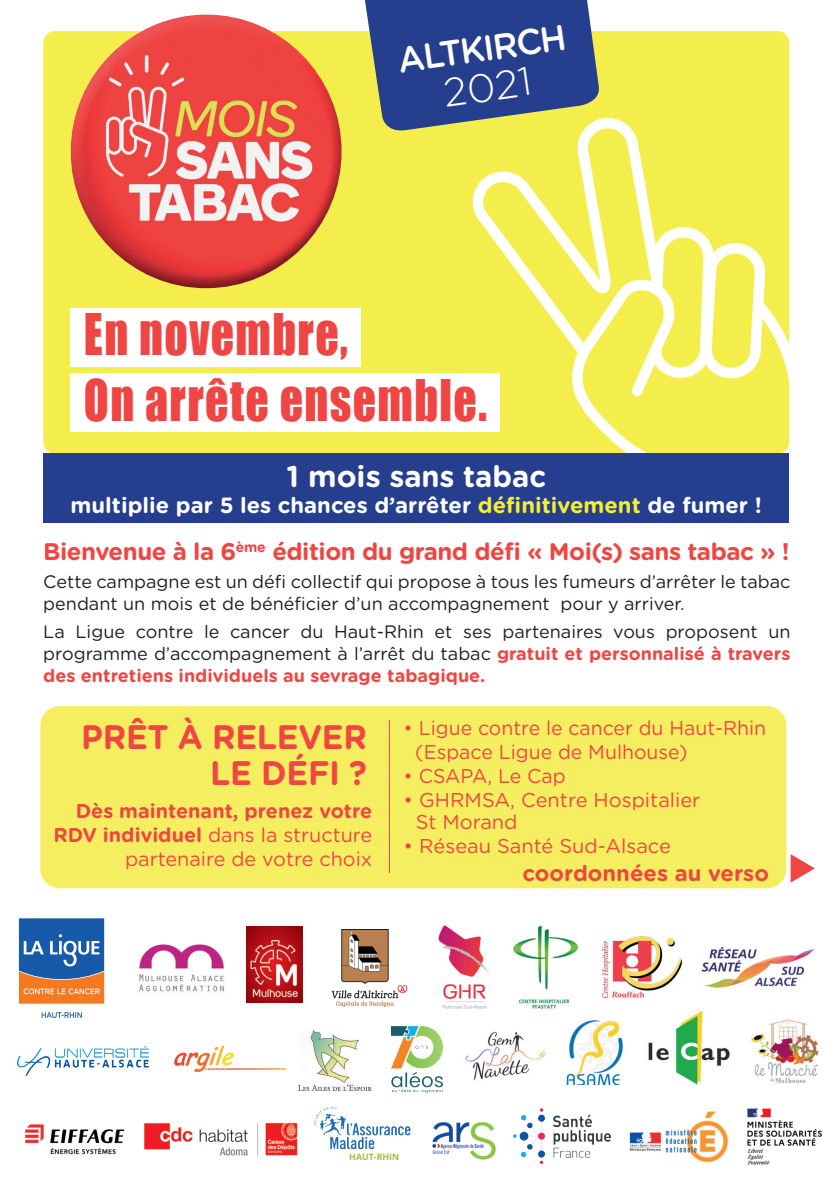
<style>
.page{position:relative;width:840px;height:1191px;background:#fff}
.page>*{position:absolute;margin:0;border:0;box-sizing:border-box;transform-origin:0 0}
.t1{font:52.6px/65.8px "Impact";letter-spacing:.03em;color:#ef4644;scale:.87 1}
.t2{font:300 40px "Gotham Rounded";color:#fff}
.t3{font:500 36px "Gotham Rounded";color:#fff;scale:.96 1}
.t4{font:700 34px/36px "Gotham Rounded";letter-spacing:-.01em;color:#ef4644;text-align:right;scale:.96 1}
.t5{font:700 30px "Gotham Rounded";color:#fff}
.t6{font:700 24px "Gotham Rounded";letter-spacing:-.02em;color:#ef4644}
.t7{font:700 22px "Gotham Rounded";color:#fff}
.t8{font:700 22px "Gotham Rounded";color:#ef4644}
.t9{font:20px/24px "Gotham Rounded";color:#ef4644}
.t10{font:700 20px/24px "Gotham Rounded";color:#ef4644;text-align:right}
.t11{font:18px/22px "Gotham Rounded";color:#231f20}
.t12{font:700 8.8px "Open Sans";color:#9ac23b}
.s1{color:#f6ee33}
.s2{font-weight:700;color:#ef4644}
.s3{font-weight:400}
</style>
<div class="page">
<div style="left:40px;top:706px;width:745px;height:182px;background:#f4ee60;border-radius:19px"></div>
<svg style="left:790px;top:854px;width:24px;height:28px"></svg>
<hr style="left:389px;top:720px;width:1px;height:153px;background:#ef4644">
<div style="left:43px;top:31px;width:745px;height:422px;background:#f4ee4d;border-radius:11px"></div>
<svg style="left:472px;top:117px;width:318px;height:378px"></svg>
<img style="left:71px;top:15px;width:270px;height:273px">
<div style="left:71px;top:308px;width:290px;height:58px;background:#fff"></div>
<div style="left:71px;top:373px;width:428px;height:59px;background:#fff"></div>
<div style="left:43px;top:453px;width:745px;height:70px;background:#253f8e"></div>
<svg style="left:351px;top:0;width:249px;height:133px"></svg>
<img style="left:513px;top:1108px;width:97px;height:55px">
<svg style="left:18px;top:918px;width:87px;height:86px;background:#72778e"></svg>
<svg style="left:41px;top:1012px;width:41px;height:6px"></svg>
<img style="left:313px;top:1106px;width:98px;height:44px">
<img style="left:432px;top:1122px;width:64px;height:38px">
<img style="left:438px;top:925px;width:53px;height:84px">
<img style="left:638px;top:997px;width:92px;height:88px">
<img style="left:695px;top:946px;width:120px;height:57px">
<img style="left:566px;top:1020px;width:58px;height:64px">
<img style="left:298px;top:1030px;width:74px;height:61px">
<img style="left:331px;top:929px;width:77px;height:78px">
<img style="left:144px;top:1122px;width:154px;height:34px">
<img style="left:391px;top:1026px;width:51px;height:66px">
<img style="left:174px;top:1045px;width:111px;height:26px">
<img style="left:513px;top:925px;width:66px;height:84px">
<img style="left:602px;top:936px;width:78px;height:61px">
<img style="left:629px;top:1111px;width:100px;height:52px">
<img style="left:465px;top:1031px;width:83px;height:50px">
<img style="left:747px;top:1108px;width:75px;height:57px">
<img style="left:18px;top:1047px;width:130px;height:28px">
<img style="left:246px;top:926px;width:56px;height:76px">
<img style="left:25px;top:1124px;width:100px;height:31px">
<img style="left:139px;top:944px;width:85px;height:48px">
<img style="left:751px;top:1019px;width:68px;height:65px">
<h3 class="t3" style="left:394px;top:35px;width:178px;rotate:-8deg">ALTKIRCH</h3>
<h2 class="t2" style="left:439px;top:66px;width:90px;rotate:-8deg">2021</h2>
<h1 class="t1" style="left:84px;top:300px;width:464px">En novembre,<br>On arrête ensemble.</h1>
<h3 class="t5" style="left:286px;top:455px;width:261px">1 mois sans tabac</h3>
<p class="t7" style="left:71px;top:489px;width:692px">multiplie par 5 les chances d’arrêter <span class="s1">définitivement</span> de fumer !</p>
<h3 class="t6" style="left:43px;top:533px;width:747px">Bienvenue à la 6<sup>ème</sup> édition du grand défi « Moi(s) sans tabac » !</h3>
<p class="t11" style="left:43px;top:569px;width:748px">Cette campagne est un défi collectif qui propose à tous les fumeurs d’arrêter le tabac pendant un mois et de bénéficier d’un accompagnement pour y arriver.</p>
<p class="t11" style="left:43px;top:619px;width:748px;text-align:justify">La Ligue contre le cancer du Haut-Rhin et ses partenaires vous proposent un programme d’accompagnement à l’arrêt du tabac <span class="s2">gratuit et personnalisé à travers des entretiens individuels au sevrage tabagique.</span></p>
<h3 class="t4" style="left:81px;top:717px;width:299px">PRÊT À RELEVER<br>LE DÉFI ?</h3>
<p class="t10" style="left:53px;top:797px;width:320px">Dès maintenant, prenez votre<br>RDV individuel <span class="s3">dans la structure partenaire de votre choix</span></p>
<p class="t9" style="left:415px;top:714px;width:352px;text-indent:-12px">• Ligue contre le cancer du Haut-Rhin (Espace Ligue de Mulhouse)</p>
<p class="t9" style="left:403px;top:762px;width:163px">• CSAPA, Le Cap</p>
<p class="t9" style="left:415px;top:787px;width:286px;line-height:22px;text-indent:-12px">• GHRMSA, Centre Hospitalier<br>St Morand</p>
<p class="t9" style="left:403px;top:832px;width:268px">• Réseau Santé Sud-Alsace</p>
<p class="t8" style="left:522px;top:856px;width:248px">coordonnées au verso</p>
<p class="t12" style="left:349px;top:1150px;width:52px">HAUT-RHIN</p>
</div>
